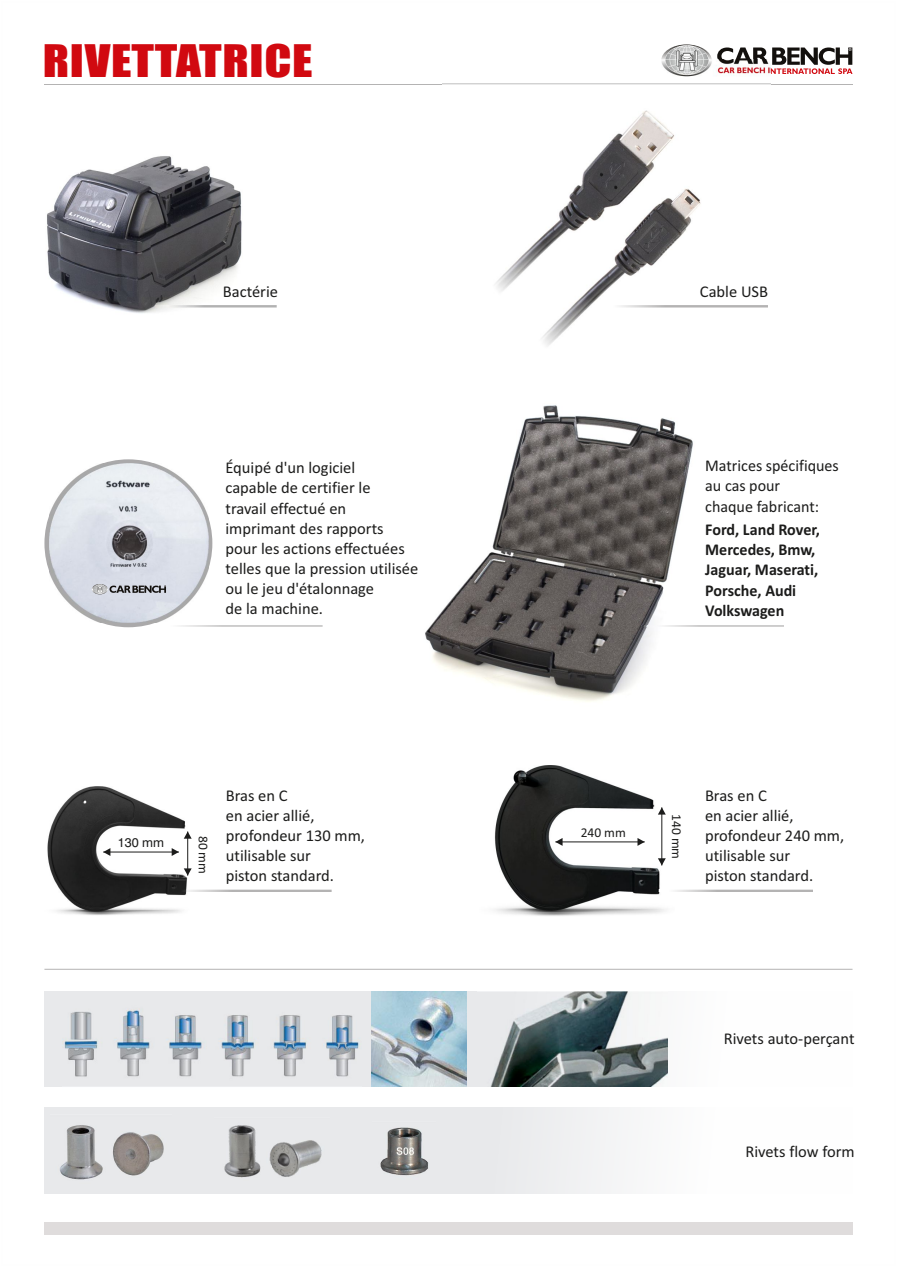
<style>
.page{position:relative;width:897px;height:1267px;background:#fff}
.page>*{position:absolute;margin:0;border:0;box-sizing:border-box;transform-origin:0 0}
.t1{font:41.4px "Impact";letter-spacing:.015em;color:#d10910;scale:1.18 1}
.t2{font:16.5px/20.1px "Calibri";color:#1c1c1b}
.t3{font:700 16.5px/20.1px "Calibri";color:#1c1c1b}
.t4{font:13.5px "Calibri";color:#1c1c1b}
.t5{font:12.75px "Swiss 721 BT";color:#1c1c1b}
</style>
<div class="page">
<img style="left:494px;top:765px;width:172px;height:151px">
<hr style="left:555px;top:841px;width:90px;height:1px;background:#1c1c1b">
<svg style="left:555px;top:838px;width:7px;height:8px"></svg>
<svg style="left:637px;top:838px;width:8px;height:8px"></svg>
<hr style="left:661px;top:807px;width:1px;height:58px;background:#1c1c1b">
<svg style="left:658px;top:858px;width:8px;height:7px"></svg>
<svg style="left:658px;top:807px;width:8px;height:7px"></svg>
<img style="left:47px;top:786px;width:143px;height:129px">
<div style="left:44px;top:1108px;width:808px;height:86px;background:linear-gradient(to right,#e1e2e5,#fcfcfd)"></div>
<div style="left:44px;top:991px;width:433px;height:95px;background:#e8e9eb"></div>
<svg style="left:661px;top:44px;width:51px;height:33px"></svg>
<svg style="left:665px;top:45px;width:44px;height:15px"></svg>
<svg style="left:717px;top:47px;width:135px;height:27px"></svg>
<hr style="left:44px;top:84px;width:808px;height:1px;background:#b4b3b3">
<div style="left:44px;top:1222px;width:808px;height:13px;background:#dfdcdc"></div>
<img style="left:442px;top:60px;width:329px;height:286px">
<img style="left:47px;top:156px;width:208px;height:157px">
<img style="left:63px;top:997px;width:298px;height:90px">
<img style="left:371px;top:991px;width:96px;height:95px">
<img style="left:477px;top:991px;width:191px;height:95px">
<img style="left:214px;top:1117px;width:115px;height:67px">
<img style="left:51px;top:1114px;width:120px;height:73px">
<img style="left:372px;top:1121px;width:64px;height:59px">
<img style="left:425px;top:405px;width:300px;height:297px">
<hr style="left:44px;top:969px;width:808px;height:1px;background:#b4b3b3">
<img style="left:642px;top:625px;width:141px;height:1px">
<img style="left:595px;top:306px;width:172px;height:1px">
<img style="left:165px;top:890px;width:167px;height:1px">
<img style="left:156px;top:306px;width:121px;height:1px">
<hr style="left:103px;top:852px;width:76px;height:1px;background:#1c1c1b">
<svg style="left:103px;top:848px;width:7px;height:8px"></svg>
<svg style="left:172px;top:848px;width:7px;height:8px"></svg>
<hr style="left:187px;top:831px;width:1px;height:44px;background:#1c1c1b">
<svg style="left:184px;top:868px;width:8px;height:7px"></svg>
<svg style="left:184px;top:831px;width:8px;height:7px"></svg>
<div style="left:44px;top:459px;width:168px;height:168px;background:#aaa9aa;border-radius:50%"></div>
<img style="left:49px;top:463px;width:160px;height:159px">
<svg style="left:93px;top:584px;width:73px;height:10px"></svg>
<h1 class="t1" style="left:43px;top:45px;width:230px">RIVETTATRICE</h1>
<p class="t2" style="left:223px;top:282px;width:57px">Bactérie</p>
<p class="t2" style="left:700px;top:282px;width:70px">Cable USB</p>
<p class="t2" style="left:225px;top:459px;width:194px">Équipé d'un logiciel<br>capable de certifier le<br>travail effectué en imprimant des rapports pour les actions effectuées telles que la pression utilisée ou le jeu d'étalonnage<br>de la machine.</p>
<p class="t2" style="left:705px;top:457px;width:135px">Matrices spécifiques au cas pour<br>chaque fabricant:</p>
<p class="t3" style="left:705px;top:521px;width:116px">Ford, Land Rover,<br>Mercedes, Bmw,<br>Jaguar, Maserati,<br>Porsche, Audi<br>Volkswagen</p>
<p class="t5" style="left:118px;top:837px;width:48px">130 mm</p>
<p class="t4" style="left:209px;top:836px;width:40px;rotate:90deg">80 mm</p>
<p class="t2" style="left:226px;top:786px;width:141px">Bras en C<br>en acier allié, profondeur 130 mm, utilisable sur<br>piston standard.</p>
<p class="t2" style="left:705px;top:786px;width:141px">Bras en C<br>en acier allié, profondeur 240 mm, utilisable sur<br>piston standard.</p>
<p class="t4" style="left:682px;top:814px;width:47px;rotate:90deg">140 mm</p>
<p class="t4" style="left:581px;top:826px;width:47px">240 mm</p>
<p class="t2" style="left:724px;top:1029px;width:132px">Rivets auto-perçant</p>
<p class="t2" style="left:745px;top:1143px;width:111px">Rivets flow form</p>
</div>
